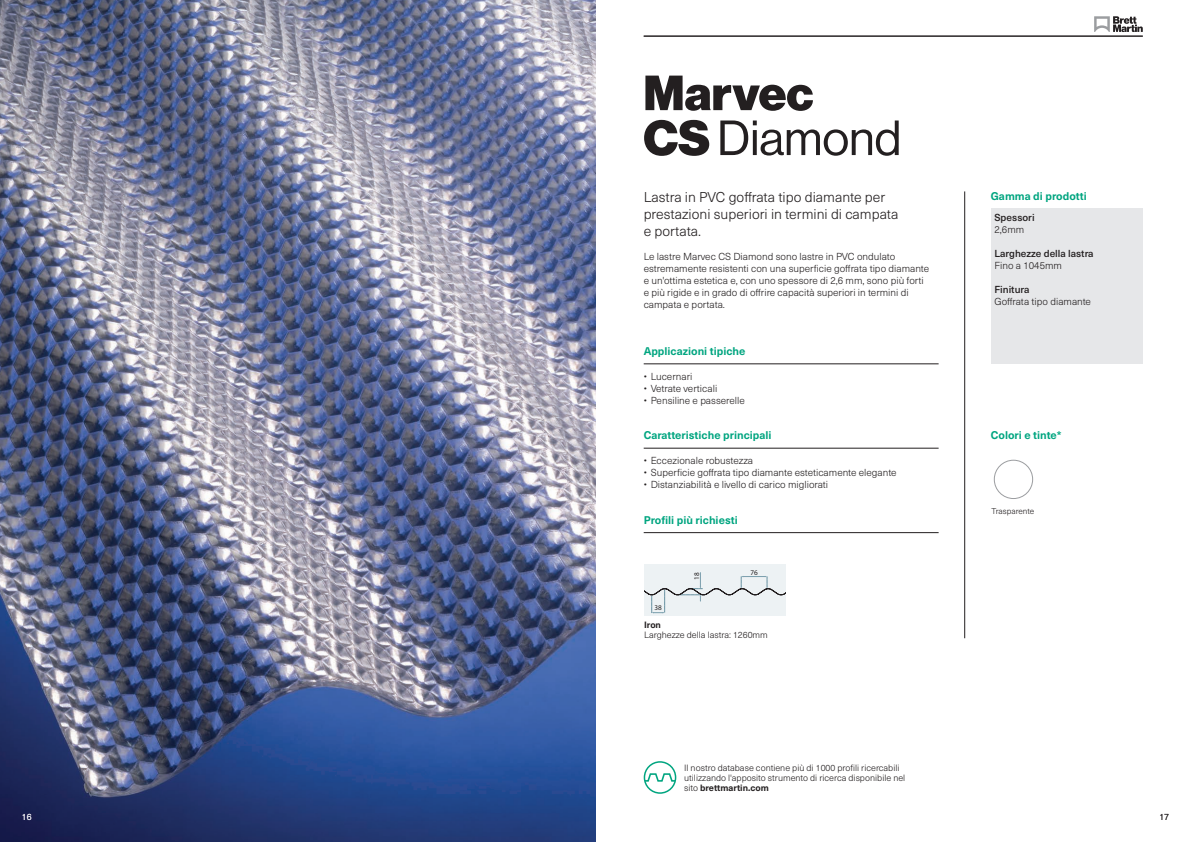
<style>
.page{position:relative;width:1191px;height:842px;background:#fff}
.page>*{position:absolute;margin:0;border:0;box-sizing:border-box;transform-origin:0 0}
.t1{font:300 14px/16.8px "Neue Haas Unica W1 G";color:#231f20}
.t2{font:700 11px "Neue Haas Unica W1 G";color:#00a580}
.t3{font:300 10px/12px "Neue Haas Unica W1 G";color:#231f20}
.t4{font:500 10px "Neue Haas Unica W1 G";color:#231f20}
.t5{font:300 9px/10px "Neue Haas Unica W1 G";color:#231f20}
.t6{font:700 9px "Neue Haas Unica W1 G";color:#231f20}
.t7{font:300 9px "Neue Haas Unica W1 G";color:#fff}
.t8{font:300 8.2px "Neue Haas Unica W1 G";letter-spacing:-.005em;color:#231f20}
.t9{font:7.2px "Myriad Pro";color:#231f20}
.s1{font-weight:700}
</style>
<div class="page">
<div style="left:990px;top:208px;width:152px;height:156px;background:#e6e7e9"></div>
<img style="left:0;top:0;width:595px;height:842px">
<svg style="left:720px;top:120px;width:178px;height:36px"></svg>
<svg style="left:645px;top:76px;width:168px;height:35px"></svg>
<svg style="left:644px;top:120px;width:65px;height:36px"></svg>
<hr style="left:964px;top:191px;width:1px;height:447px;background:#231f20">
<hr style="left:643px;top:532px;width:295px;height:1px;background:#231f20">
<hr style="left:643px;top:364px;width:295px;height:1px;background:#231f20">
<hr style="left:643px;top:448px;width:295px;height:1px;background:#231f20">
<div style="left:644px;top:564px;width:141px;height:52px;background:#edf2f4"></div>
<svg style="left:644px;top:573px;width:141px;height:40px"></svg>
<div style="left:994px;top:460px;width:38px;height:39px;border:1px solid #9b9da0;border-radius:50%"></div>
<svg style="left:646px;top:772px;width:27px;height:10px"></svg>
<div style="left:643px;top:761px;width:33px;height:33px;border:2px solid #00a580;border-radius:50%"></div>
<hr style="left:643px;top:36px;width:499px;height:1px;background:#231f20">
<svg style="left:1094px;top:16px;width:48px;height:16px"></svg>
<h1 class="t1" style="left:643px;top:188px;width:256px">Lastra in PVC goffrata tipo diamante per prestazioni superiori in termini di campata e portata.</h1>
<p class="t3" style="left:643px;top:250px;width:287px">Le lastre Marvec CS Diamond sono lastre in PVC ondulato estremamente resistenti con una superficie goffrata tipo diamante e un'ottima estetica e, con uno spessore di 2,6 mm, sono più forti e più rigide e in grado di offrire capacità superiori in termini di campata e portata.</p>
<p class="t2" style="left:643px;top:343px;width:103px">Applicazioni tipiche</p>
<p class="t3" style="left:643px;top:369px;width:50px">• Lucernari</p>
<p class="t3" style="left:643px;top:381px;width:75px">• Vetrate verticali</p>
<p class="t3" style="left:643px;top:393px;width:103px">• Pensiline e passerelle</p>
<p class="t2" style="left:643px;top:427px;width:129px">Caratteristiche principali</p>
<p class="t3" style="left:643px;top:454px;width:111px">• Eccezionale robustezza</p>
<p class="t3" style="left:643px;top:466px;width:254px">• Superficie goffrata tipo diamante esteticamente elegante</p>
<p class="t3" style="left:643px;top:478px;width:186px">• Distanziabilità e livello di carico migliorati</p>
<p class="t2" style="left:643px;top:511px;width:96px">Profili più richiesti</p>
<p class="t9" style="left:654px;top:603px;width:9px">38</p>
<p class="t9" style="left:692px;top:580px;width:9px;rotate:-90deg">18</p>
<p class="t9" style="left:750px;top:568px;width:9px">76</p>
<p class="t6" style="left:644px;top:618px;width:18px">Iron</p>
<p class="t5" style="left:644px;top:629px;width:125px">Larghezze della lastra: 1260mm</p>
<p class="t5" style="left:684px;top:762px;width:223px">Il nostro database contiene più di 1000 profili ricercabili utilizzando l'apposito strumento di ricerca disponibile nel sito <span class="s1">brettmartin.com</span></p>
<p class="t2" style="left:990px;top:188px;width:97px">Gamma di prodotti</p>
<p class="t4" style="left:994px;top:210px;width:42px">Spessori</p>
<p class="t3" style="left:994px;top:223px;width:31px">2,6mm</p>
<p class="t4" style="left:994px;top:246px;width:101px">Larghezze della lastra</p>
<p class="t3" style="left:994px;top:259px;width:69px">Fino a 1045mm</p>
<p class="t4" style="left:994px;top:282px;width:37px">Finitura</p>
<p class="t3" style="left:994px;top:295px;width:98px">Goffrata tipo diamante</p>
<p class="t2" style="left:990px;top:427px;width:72px">Colori e tinte*</p>
<p class="t8" style="left:991px;top:505px;width:44px">Trasparente</p>
<p class="t7" style="left:22px;top:810px;width:11px">16</p>
<p class="t5" style="left:1159px;top:811px;width:11px">17</p>
</div>
